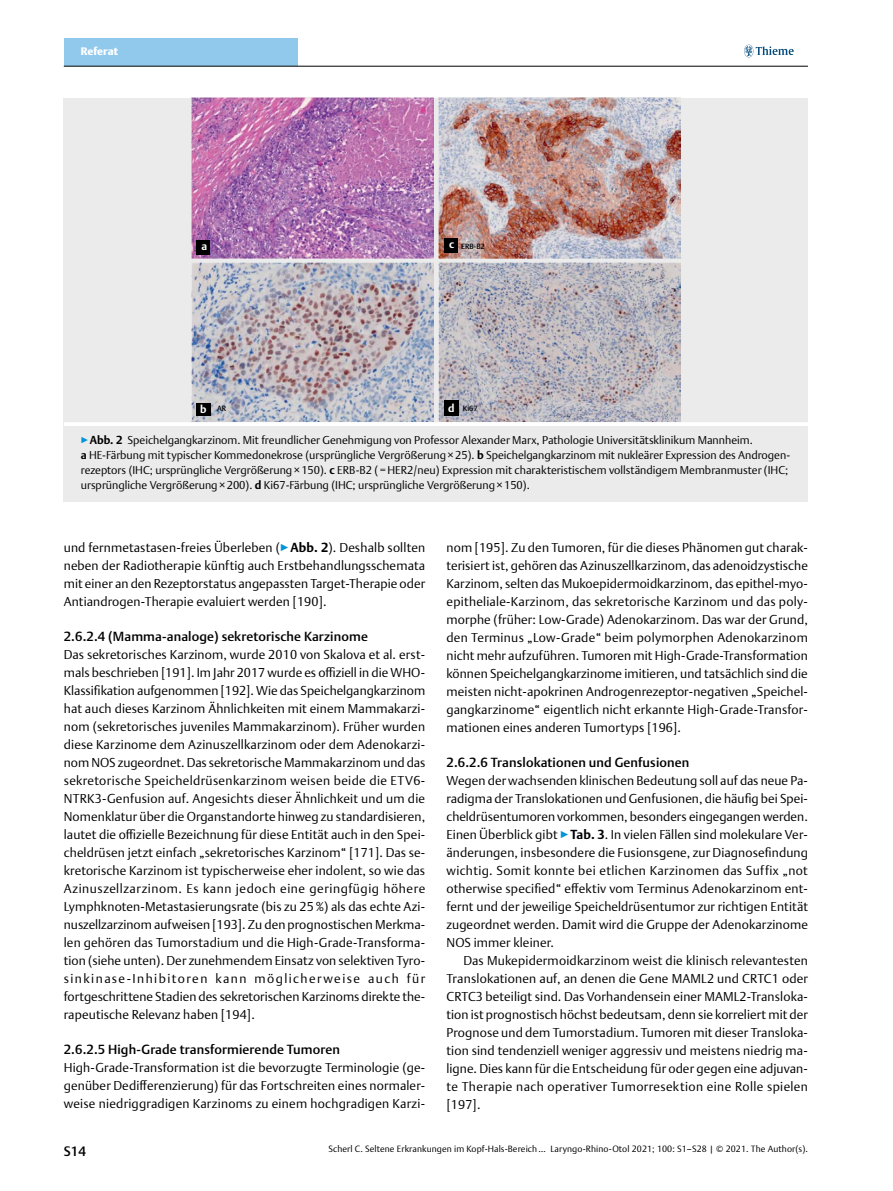
<style>
.page{position:relative;width:893px;height:1191px;background:#fff}
.page>*{position:absolute;margin:0;border:0;box-sizing:border-box;transform-origin:0 0}
.t1{font:500 13.5px "Thieme Argo 2011";color:#000}
.t2{font:500 13.2px "Thieme Argo 2011";letter-spacing:.01em;color:#000}
.t3{font:300 12.75px/18px "Thieme Argo 2011";letter-spacing:.01em;color:#000;text-align:justify}
.t4{font:300 11.25px/15px "Thieme Argo 2011";color:#000}
.t5{font:900 10.8px "Thieme Argo 2011";letter-spacing:.005em;color:#fff}
.t6{font:700 10.8px "Thieme Argo 2011";color:#fff}
.t7{font:300 9px "Thieme Argo 2011";letter-spacing:.01em;color:#000}
.t8{font:500 7.5px "Thieme Argo 2011";color:#000}
.s1{font-weight:700;font-size:10.8px;color:#fff}
.s2{color:#0095da}
.s3{font-weight:700}
</style>
<div class="page">
<div style="left:64px;top:38px;width:234px;height:28px;background:#91c9ed"></div>
<svg style="left:744px;top:45px;width:50px;height:12px"></svg>
<hr style="left:64px;top:66px;width:744px;height:1px;background:#000">
<div style="left:64px;top:98px;width:744px;height:324px;background:#ebebec"></div>
<img style="left:438px;top:262px;width:242px;height:160px">
<div style="left:444px;top:400px;width:14px;height:16px;background:#000"></div>
<img style="left:438px;top:98px;width:242px;height:160px">
<div style="left:444px;top:238px;width:14px;height:14px;background:#000"></div>
<img style="left:191px;top:98px;width:243px;height:160px">
<div style="left:196px;top:240px;width:14px;height:15px;background:#000"></div>
<img style="left:191px;top:262px;width:243px;height:160px">
<div style="left:196px;top:403px;width:14px;height:13px;background:#000"></div>
<div style="left:64px;top:422px;width:744px;height:80px;background:#ebebec"></div>
<hr style="left:64px;top:422px;width:744px;height:4px;background:#fff">
<p class="t5" style="left:81px;top:44px;width:39px">Referat</p>
<p class="t6" style="left:201px;top:239px;width:7px">a</p>
<p class="t8" style="left:449px;top:241px;width:37px"><span class="s1">c</span> ERB-B2</p>
<p class="t8" style="left:448px;top:403px;width:31px"><span class="s1">d</span> Ki67</p>
<p class="t8" style="left:200px;top:403px;width:28px"><span class="s1">b</span> AR</p>
<p class="t4" style="left:81px;top:432px;width:711px"><span class="s2">▶</span><span class="s3">Abb. 2</span> Speichelgangkarzinom. Mit freundlicher Genehmigung von Professor Alexander Marx, Pathologie Universitätsklinikum Mannheim.<br><span class="s3">a</span> HE-Färbung mit typischer Kommedonekrose (ursprüngliche Vergrößerung×25). <span class="s3">b</span> Speichelgangkarzinom mit nukleärer Expression des Androgen&shy;rezeptors (IHC; ursprüngliche Vergrößerung×150). <span class="s3">c</span> ERB-B2 (=HER2/neu) Expression mit charakteristischem vollständigem Membranmuster (IHC; ursprüngliche Vergrößerung×200). <span class="s3">d</span> Ki67-Färbung (IHC; ursprüngliche Vergrößerung×150).</p>
<p class="t3" style="left:64px;top:538px;width:363px">und fernmetastasen-freies Überleben (<span class="s2">▶</span><span class="s3">Abb. 2</span>). Deshalb sollten neben der Radiotherapie künftig auch Erstbehandlungsschemata mit einer an den Rezeptorstatus angepassten Target-Therapie oder Antiandrogen-Therapie evaluiert werden [190].</p>
<p class="t2" style="left:64px;top:627px;width:306px">2.6.2.4 (Mamma-analoge) sekretorische Karzinome</p>
<p class="t3" style="left:64px;top:645px;width:363px">Das sekretorisches Karzinom, wurde 2010 von Skalova et al. erst&shy;mals beschrieben [191]. Im Jahr 2017 wurde es offiziell in die WHO-Klassifikation aufgenommen [192]. Wie das Speichelgangkarzinom hat auch dieses Karzinom Ähnlichkeiten mit einem Mammakarzi&shy;nom (sekretorisches juveniles Mammakarzinom). Früher wurden diese Karzinome dem Azinuszellkarzinom oder dem Adenokarzi&shy;nom NOS zugeordnet. Das sekretorische Mammakarzinom und das sekretorische Speicheldrüsenkarzinom weisen beide die ETV6- NTRK3-Genfusion auf. Angesichts dieser Ähnlichkeit und um die Nomenklatur über die Organstandorte hinweg zu standardisieren, lautet die offizielle Bezeichnung für diese Entität auch in den Spei&shy;cheldrüsen jetzt einfach „sekretorisches Karzinom“ [171]. Das se&shy;kretorische Karzinom ist typischerweise eher indolent, so wie das Azinuszellzarzinom. Es kann jedoch eine geringfügig höhere Lymphknoten-Metastasierungsrate (bis zu 25%) als das echte Azi&shy;nuszellzarzinom aufweisen [193]. Zu den prognostischen Merkma&shy;len gehören das Tumorstadium und die High-Grade-Transforma&shy;tion (siehe unten). Der zunehmendem Einsatz von selektiven Tyro&shy;sinkinase-Inhibitoren kann möglicherweise auch für fortgeschrittene Stadien des sekretorischen Karzinoms direkte the&shy;rapeutische Relevanz haben [194].</p>
<p class="t2" style="left:64px;top:1040px;width:278px">2.6.2.5 High-Grade transformierende Tumoren</p>
<p class="t3" style="left:64px;top:1058px;width:363px">High-Grade-Transformation ist die bevorzugte Terminologie (ge&shy;genüber Dedifferenzierung) für das Fortschreiten eines normaler&shy;weise niedriggradigen Karzinoms zu einem hochgradigen Karzi-</p>
<p class="t3" style="left:446px;top:538px;width:363px">nom [195]. Zu den Tumoren, für die dieses Phänomen gut charak&shy;terisiert ist, gehören das Azinuszellkarzinom, das adenoidzystische Karzinom, selten das Mukoepidermoidkarzinom, das epithel-myo&shy;epitheliale-Karzinom, das sekretorische Karzinom und das poly&shy;morphe (früher: Low-Grade) Adenokarzinom. Das war der Grund, den Terminus „Low-Grade“ beim polymorphen Adenokarzinom nicht mehr aufzuführen. Tumoren mit High-Grade-Transformation können Speichelgangkarzinome imitieren, und tatsächlich sind die meisten nicht-apokrinen Androgenrezeptor-negativen „Speichel&shy;gangkarzinome“ eigentlich nicht erkannte High-Grade-Transfor&shy;mationen eines anderen Tumortyps [196].</p>
<p class="t2" style="left:446px;top:753px;width:244px">2.6.2.6 Translokationen und Genfusionen</p>
<p class="t3" style="left:446px;top:771px;width:363px">Wegen der wachsenden klinischen Bedeutung soll auf das neue Pa&shy;radigma der Translokationen und Genfusionen, die häufig bei Spei&shy;cheldrüsentumoren vorkommen, besonders eingegangen werden.<br>Einen Überblick gibt <span class="s2">▶</span><span class="s3">Tab. 3</span>. In vielen Fällen sind molekulare Ver&shy;änderungen, insbesondere die Fusionsgene, zur Diagnosefindung wichtig. Somit konnte bei etlichen Karzinomen das Suffix „not otherwise specified“ effektiv vom Terminus Adenokarzinom ent&shy;fernt und der jeweilige Speicheldrüsentumor zur richtigen Entität zugeordnet werden. Damit wird die Gruppe der Adenokarzinome NOS immer kleiner.</p>
<p class="t3" style="left:446px;top:951px;width:363px;text-indent:17px">Das Mukepidermoidkarzinom weist die klinisch relevantesten Translokationen auf, an denen die Gene MAML2 und CRTC1 oder CRTC3 beteiligt sind. Das Vorhandensein einer MAML2-Transloka&shy;tion ist prognostisch höchst bedeutsam, denn sie korreliert mit der Prognose und dem Tumorstadium. Tumoren mit dieser Transloka&shy;tion sind tendenziell weniger aggressiv und meistens niedrig ma&shy;ligne. Dies kann für die Entscheidung für oder gegen eine adjuvan&shy;te Therapie nach operativer Tumorresektion eine Rolle spielen [197].</p>
<p class="t1" style="left:64px;top:1142px;width:24px">S14</p>
<p class="t7" style="left:329px;top:1143px;width:481px">Scherl C. Seltene Erkrankungen im Kopf-Hals-Bereich … Laryngo-Rhino-Otol 2021; 100: S1–S28 | © 2021. The Author(s).</p>
</div>
